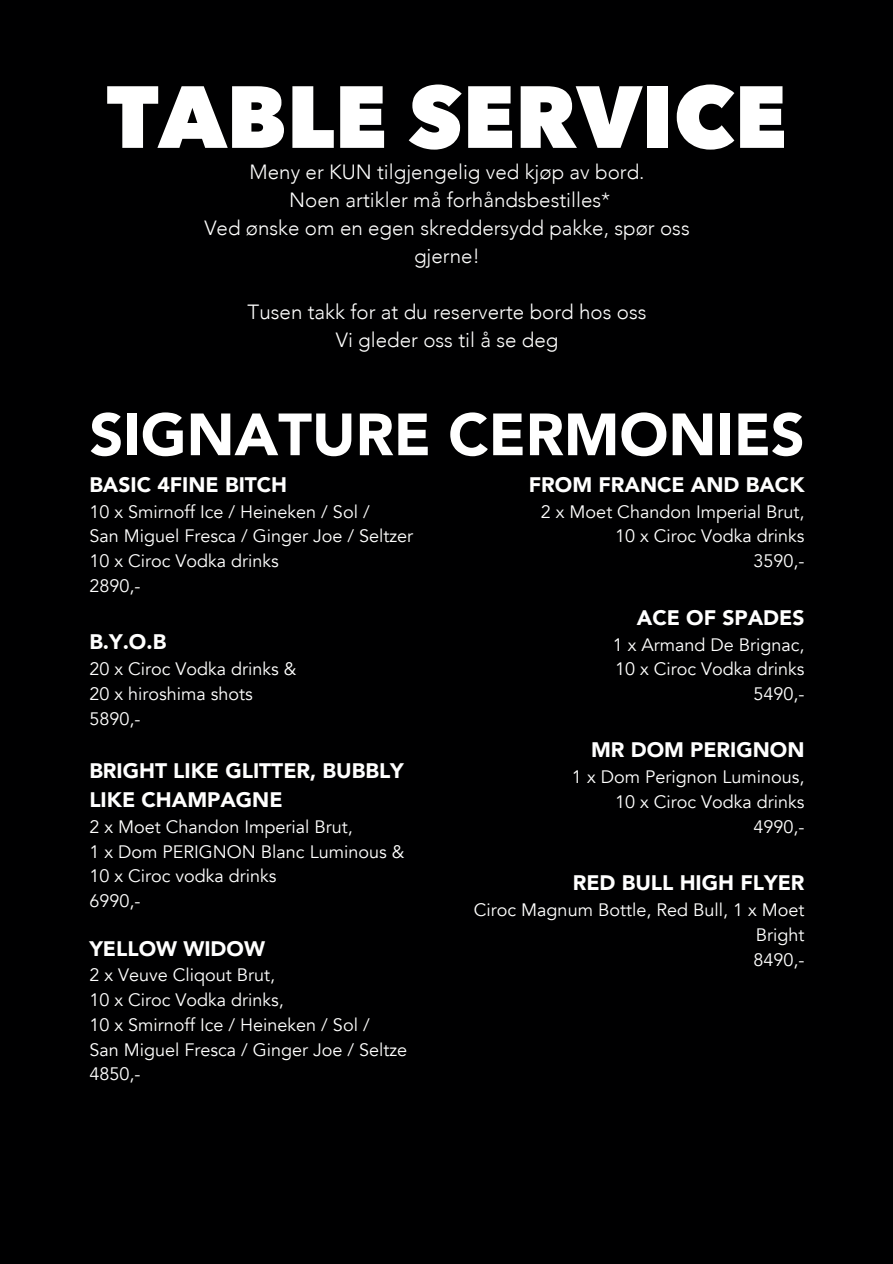
<style>
.page{position:relative;width:893px;height:1264px;background:#fff}
.page>*{position:absolute;margin:0;border:0;box-sizing:border-box;transform-origin:0 0}
.t1{font:800 87px "Avenir Next";color:#fff}
.t2{font:900 58.8px "Avenir";color:#fff}
.t3{font:900 21px/29.2px "Avenir";color:#fff}
.t4{font:300 20.55px/28.2px "Avenir";color:#fff;text-align:center}
.t5{font:18px/24.8px "Avenir";color:#fff;text-align:right}
</style>
<div class="page">
<div style="left:0;top:0;width:892px;height:1263px;background:#000001"></div>
<p class="t1" style="left:107px;top:61px;width:681px">TABLE SERVICE</p>
<p class="t4" style="left:249px;top:158px;width:396px">Meny er KUN tilgjengelig ved kjøp av bord.</p>
<p class="t4" style="left:289px;top:186px;width:322px">Noen artikler må forhåndsbestilles*</p>
<p class="t4" style="left:204px;top:214px;width:487px">Ved ønske om en egen skreddersydd pakke, spør oss gjerne!</p>
<p class="t4" style="left:248px;top:299px;width:400px">Tusen takk for at du reserverte bord hos oss</p>
<p class="t4" style="left:336px;top:327px;width:224px">Vi gleder oss til å se deg</p>
<p class="t2" style="left:90px;top:396px;width:716px">SIGNATURE CERMONIES</p>
<p class="t3" style="left:89px;top:470px;width:199px">BASIC 4FINE BITCH</p>
<p class="t5" style="left:89px;top:499px;width:282px">10 x Smirnoff Ice / Heineken / Sol /</p>
<p class="t5" style="left:89px;top:524px;width:325px">San Miguel Fresca / Ginger Joe / Seltzer</p>
<p class="t5" style="left:89px;top:549px;width:191px">10 x Ciroc Vodka drinks</p>
<p class="t5" style="left:89px;top:574px;width:53px">2890,-</p>
<p class="t3" style="left:89px;top:628px;width:78px">B.Y.O.B</p>
<p class="t5" style="left:89px;top:657px;width:209px">20 x Ciroc Vodka drinks &amp;</p>
<p class="t5" style="left:89px;top:682px;width:165px">20 x hiroshima shots</p>
<p class="t5" style="left:89px;top:706px;width:53px">5890,-</p>
<p class="t3" style="left:89px;top:756px;width:316px">BRIGHT LIKE GLITTER, BUBBLY<br>LIKE CHAMPAGNE</p>
<p class="t5" style="left:89px;top:814px;width:265px">2 x Moet Chandon Imperial Brut,</p>
<p class="t5" style="left:89px;top:839px;width:316px">1 x Dom PERIGNON Blanc Luminous &amp;</p>
<p class="t5" style="left:89px;top:864px;width:189px">10 x Ciroc vodka drinks</p>
<p class="t5" style="left:89px;top:889px;width:53px">6990,-</p>
<p class="t3" style="left:89px;top:934px;width:177px">YELLOW WIDOW</p>
<p class="t5" style="left:89px;top:963px;width:187px">2 x Veuve Cliqout Brut,</p>
<p class="t5" style="left:89px;top:988px;width:196px">10 x Ciroc Vodka drinks,</p>
<p class="t5" style="left:89px;top:1012px;width:282px">10 x Smirnoff Ice / Heineken / Sol /</p>
<p class="t5" style="left:89px;top:1037px;width:319px">San Miguel Fresca / Ginger Joe / Seltze</p>
<p class="t5" style="left:89px;top:1062px;width:53px">4850,-</p>
<p class="t3" style="left:528px;top:470px;width:277px">FROM FRANCE AND BACK</p>
<p class="t5" style="left:541px;top:499px;width:265px">2 x Moet Chandon Imperial Brut,</p>
<p class="t5" style="left:615px;top:524px;width:191px">10 x Ciroc Vodka drinks</p>
<p class="t5" style="left:753px;top:549px;width:53px">3590,-</p>
<p class="t3" style="left:637px;top:603px;width:169px">ACE OF SPADES</p>
<p class="t5" style="left:612px;top:632px;width:193px">1 x Armand De Brignac,</p>
<p class="t5" style="left:615px;top:657px;width:191px">10 x Ciroc Vodka drinks</p>
<p class="t5" style="left:753px;top:682px;width:53px">5490,-</p>
<p class="t3" style="left:591px;top:736px;width:215px">MR DOM PERIGNON</p>
<p class="t5" style="left:572px;top:765px;width:234px">1 x Dom Perignon Luminous,</p>
<p class="t5" style="left:615px;top:790px;width:191px">10 x Ciroc Vodka drinks</p>
<p class="t5" style="left:753px;top:814px;width:53px">4990,-</p>
<p class="t3" style="left:572px;top:869px;width:233px">RED BULL HIGH FLYER</p>
<p class="t5" style="left:474px;top:898px;width:332px">Ciroc Magnum Bottle, Red Bull, 1 x Moet<br>Bright</p>
<p class="t5" style="left:753px;top:947px;width:53px">8490,-</p>
</div>
